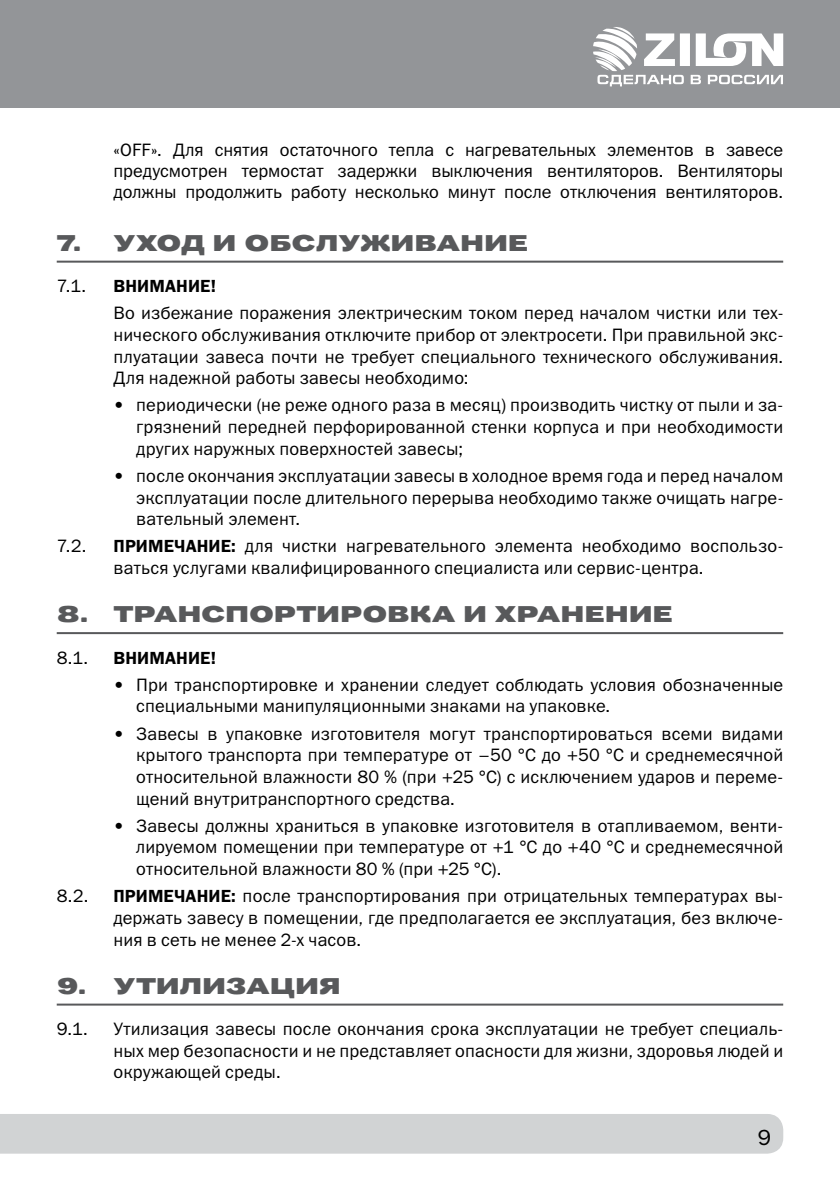
<style>
.page{position:relative;width:840px;height:1191px;background:#fff}
.page>*{position:absolute;margin:0;border:0;box-sizing:border-box;transform-origin:0 0}
.t1{font:24px "Pravda";letter-spacing:-.01em;color:#58595b}
.t2{font:22px "Franklin Gothic Book C";color:#000}
.t3{font:18px/21.6px "Franklin Gothic Book C";letter-spacing:.01em;color:#000;text-align:justify}
.t4{font:600 18px "Franklin Gothic";letter-spacing:.005em;color:#000}
.s1{font-family:"Franklin Gothic";font-weight:600}
</style>
<div class="page">
<div style="left:0;top:1114px;width:782px;height:39px;background:#d1d3d4"></div>
<div style="left:0;top:0;width:839px;height:108px;background:#939598"></div>
<svg style="left:593px;top:27px;width:189px;height:59px"></svg>
<hr style="left:57px;top:261px;width:725px;height:2px;background:#58595b">
<hr style="left:57px;top:1003px;width:725px;height:2px;background:#58595b">
<hr style="left:57px;top:632px;width:725px;height:2px;background:#58595b">
<p class="t3" style="left:113px;top:139px;width:671px;line-height:21px">«OFF». Для снятия остаточного тепла с нагревательных элементов в завесе предусмотрен термостат задержки выключения вентиляторов. Вентиляторы должны продолжить работу несколько минут после отключения вентиляторов.</p>
<h1 class="t1" style="left:57px;top:230px;width:119px">7. УХОДИО</h1>
<h1 class="t1" style="left:269px;top:230px;width:191px">БСЛУЖИ ВАНИЕ</h1>
<p class="t3" style="left:57px;top:275px;width:31px">7.1.</p>
<p class="t4" style="left:113px;top:275px;width:104px">ВНИМАНИЕ!</p>
<p class="t3" style="left:113px;top:302px;width:671px">Во избежание поражения электрическим током перед началом чистки или тех&shy;нического обслуживания отключите прибор от электросети. При правильной экс&shy;плуатации завеса почти не требует специального технического обслуживания.<br>Для надежной работы завесы необходимо:</p>
<p class="t3" style="left:136px;top:394px;width:648px;text-indent:-23px">• периодически (не реже одного раза в месяц) производить чистку от пыли и за&shy;грязнений передней перфорированной стенки корпуса и при необходимости других наружных поверхностей завесы;</p>
<p class="t3" style="left:136px;top:465px;width:648px;text-indent:-23px">• после окончания эксплуатации завесы в холодное время года и перед началом эксплуатации после длительного перерыва необходимо также очищать нагре&shy;вательный элемент.</p>
<p class="t3" style="left:57px;top:535px;width:31px">7.2.</p>
<p class="t3" style="left:113px;top:535px;width:671px"><span class="s1">ПРИМЕЧАНИЕ:</span> для чистки нагревательного элемента необходимо воспользо&shy;ваться услугами квалифицированного специалиста или сервис-центра.</p>
<h1 class="t1" style="left:57px;top:601px;width:100px">8. ТРАН</h1>
<h1 class="t1" style="left:201px;top:601px;width:139px">СПОРТИРО</h1>
<h1 class="t1" style="left:387px;top:601px;width:60px">ВКАИ</h1>
<h1 class="t1" style="left:494px;top:601px;width:45px">ХРАНЕНИЕ</h1>
<p class="t3" style="left:57px;top:646px;width:33px">8.1.</p>
<p class="t4" style="left:113px;top:646px;width:104px">ВНИМАНИЕ!</p>
<p class="t3" style="left:136px;top:673px;width:648px;text-indent:-23px">• При транспортировке и хранении следует соблюдать условия обозначенные специальными манипуляционными знаками на упаковке.</p>
<p class="t3" style="left:136px;top:722px;width:648px;text-indent:-23px">• Завесы в упаковке изготовителя могут транспортироваться всеми видами крытого транспорта при температуре от –50 °С до +50 °С и среднемесячной относительной влажности 80 % (при +25 °С) с исключением ударов и переме&shy;щений внутритранспортного средства.</p>
<p class="t3" style="left:136px;top:814px;width:648px;text-indent:-23px">• Завесы должны храниться в упаковке изготовителя в отапливаемом, венти&shy;лируемом помещении при температуре от +1 °С до +40 °С и среднемесячной относительной влажности 80 % (при +25 °С).</p>
<p class="t3" style="left:57px;top:885px;width:33px">8.2.</p>
<p class="t3" style="left:113px;top:885px;width:671px"><span class="s1">ПРИМЕЧАНИЕ:</span> после транспортирования при отрицательных температурах вы&shy;держать завесу в помещении, где предполагается ее эксплуатация, без включе&shy;ния в сеть не менее 2-х часов.</p>
<h1 class="t1" style="left:57px;top:973px;width:261px">9. УТИЛИЗАЦИЯ</h1>
<p class="t3" style="left:57px;top:1017px;width:32px">9.1.</p>
<p class="t3" style="left:113px;top:1017px;width:671px">Утилизация завесы после окончания срока эксплуатации не требует специаль&shy;ных мер безопасности и не представляет опасности для жизни, здоровья людей и окружающей среды.</p>
<p class="t2" style="left:757px;top:1124px;width:15px">9</p>
</div>
